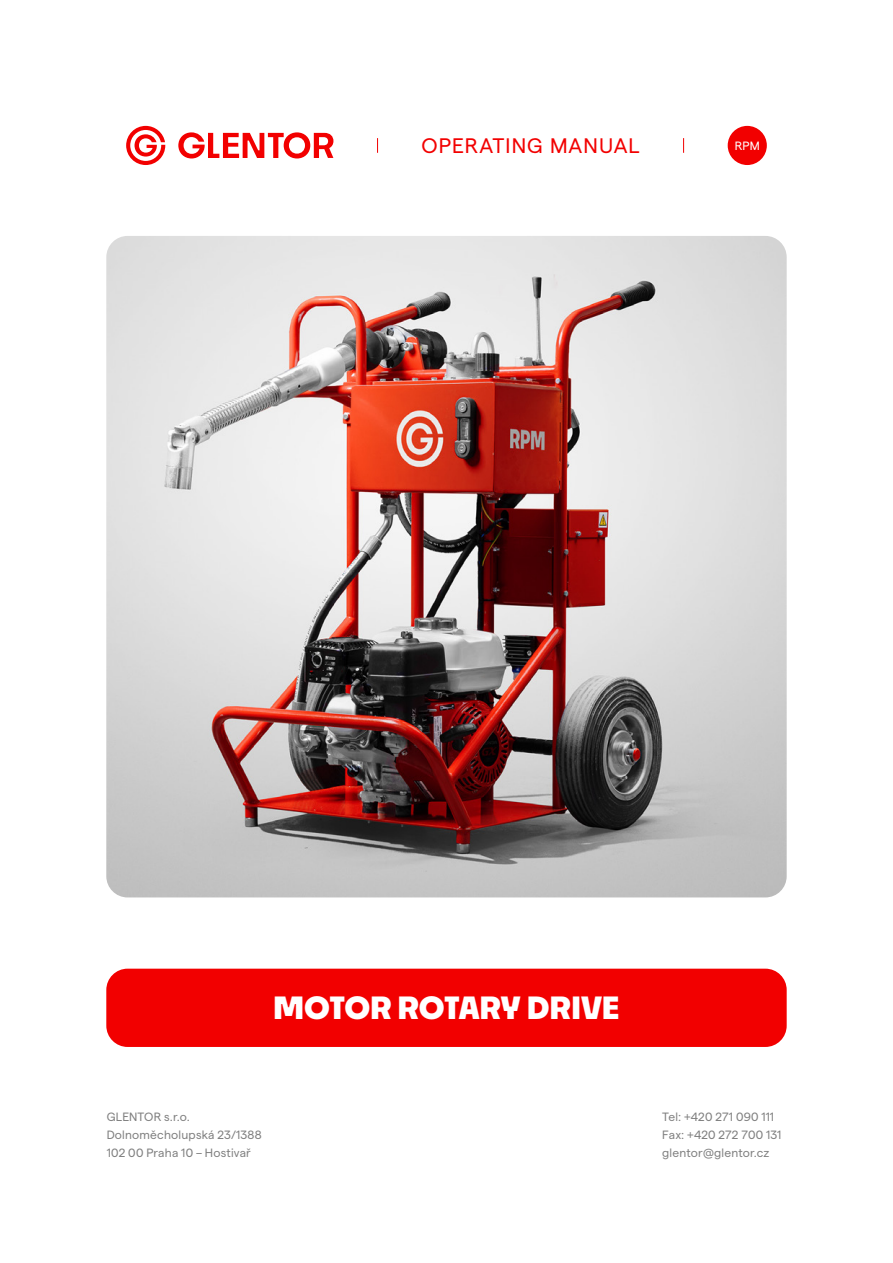
<style>
.page{position:relative;width:893px;height:1263px;background:#fff}
.page>*{position:absolute;margin:0;border:0;box-sizing:border-box;transform-origin:0 0}
.t1{font:700 30px "Noka";letter-spacing:-.005em;color:#fff}
.t2{font:21px "Matter";letter-spacing:.05em;color:#f20000}
.t3{font:12px "Matter";letter-spacing:.015em;color:#808080}
.t4{font:12px "Matter";color:#fff}
</style>
<div class="page">
<div style="left:106px;top:969px;width:681px;height:78px;background:#f20000;border-radius:21px"></div>
<div style="left:728px;top:126px;width:39px;height:39px;background:#f20000;border-radius:50%"></div>
<svg style="left:178px;top:132px;width:155px;height:26px"></svg>
<svg style="left:126px;top:126px;width:39px;height:39px"></svg>
<svg style="left:377px;top:138px;width:1px;height:15px"></svg>
<svg style="left:683px;top:138px;width:1px;height:15px"></svg>
<img style="left:106px;top:236px;width:681px;height:661px">
<p class="t2" style="left:422px;top:130px;width:219px">OPERATING MANUAL</p>
<p class="t4" style="left:735px;top:137px;width:26px">RPM</p>
<p class="t1" style="left:274px;top:989px;width:347px">MOTOR ROTARY DRIVE</p>
<p class="t3" style="left:107px;top:1108px;width:85px">GLENTOR s.r.o.</p>
<p class="t3" style="left:107px;top:1126px;width:156px">Dolnoměcholupská 23/1388</p>
<p class="t3" style="left:107px;top:1144px;width:146px">102 00 Praha 10 – Hostivař</p>
<p class="t3" style="left:662px;top:1108px;width:113px">Tel: +420 271 090 111</p>
<p class="t3" style="left:662px;top:1126px;width:121px">Fax: +420 272 700 131</p>
<p class="t3" style="left:662px;top:1144px;width:109px">glentor@glentor.cz</p>
</div>
